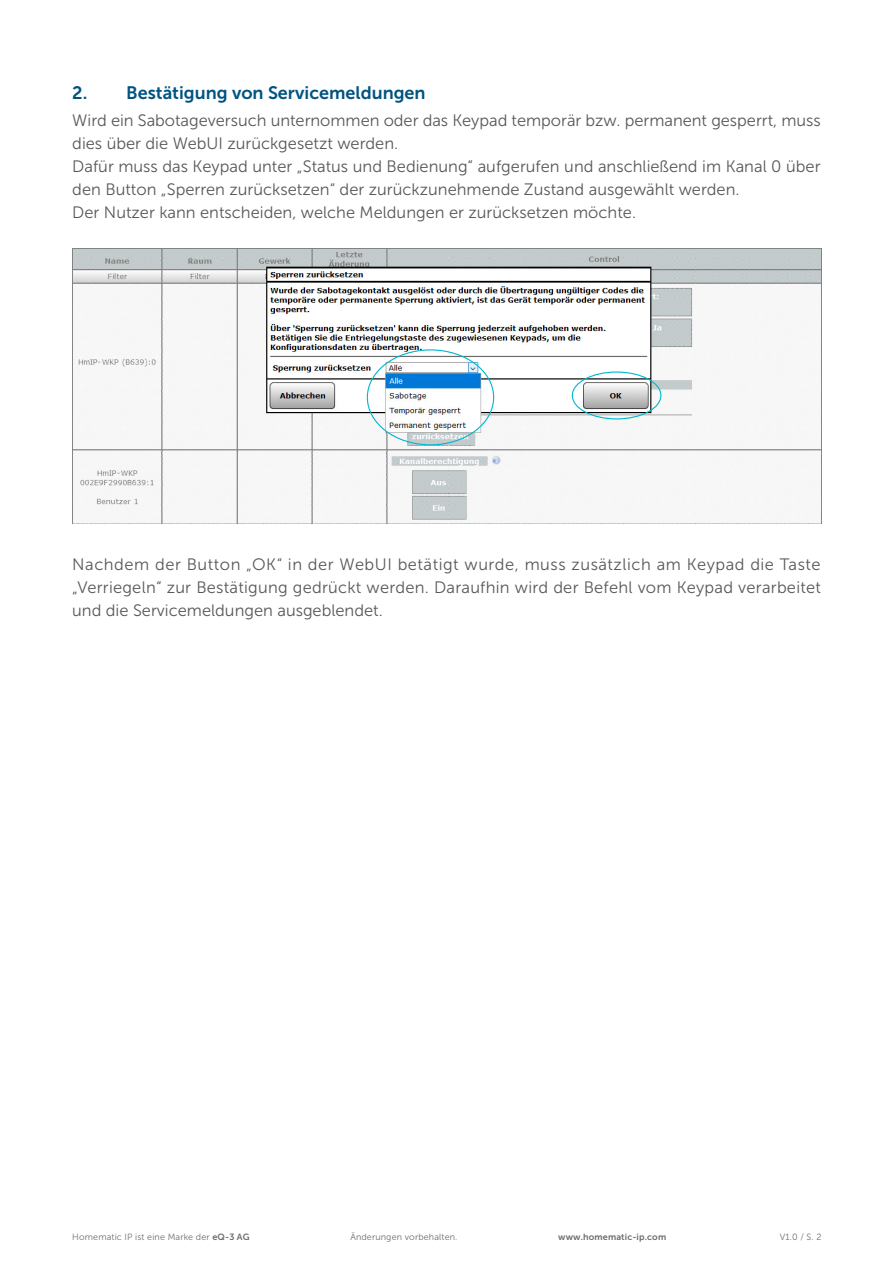
<style>
.page{position:relative;width:893px;height:1263px;background:#fff}
.page>*{position:absolute;margin:0;border:0;box-sizing:border-box;transform-origin:0 0}
.t1{font:18px "Museo Sans 700";color:#005381}
.Fließtext{font:16.5px/23.1px "Museo Sans 300";color:#57585a}
.t2{font:9px "Museo Sans 300";letter-spacing:.015em;color:#6c6d70}
.t3{font:9px "Museo Sans 700";letter-spacing:.015em;color:#6c6d70}
.s1{font-family:"Museo Sans 700"}
</style>
<div class="page">
<img style="left:72px;top:248px;width:749px;height:276px">
<div style="left:572px;top:371px;width:89px;height:48px;border:1px solid #00b7ce;border-radius:50%"></div>
<p class="t1" style="left:72px;top:82px;width:355px">2. Bestätigung von Servicemeldungen</p>
<p class="Fließtext" style="left:72px;top:109px;width:750px">Wird ein Sabotageversuch unternommen oder das Keypad temporär bzw. permanent gesperrt, muss dies über die WebUI zurückgesetzt werden.</p>
<p class="Fließtext" style="left:72px;top:155px;width:750px">Dafür muss das Keypad unter „Status und Bedienung“ aufgerufen und anschließend im Kanal 0 über den Button „Sperren zurücksetzen“ der zurückzunehmende Zustand ausgewählt werden.</p>
<p class="Fließtext" style="left:72px;top:201px;width:565px">Der Nutzer kann entscheiden, welche Meldungen er zurücksetzen möchte.</p>
<p class="Fließtext" style="left:72px;top:553px;width:750px;text-align:justify">Nachdem der Button „OK“ in der WebUI betätigt wurde, muss zusätzlich am Keypad die Taste „Verriegeln“ zur Bestätigung gedrückt werden. Daraufhin wird der Befehl vom Keypad verarbeitet und die Servicemeldungen ausgeblendet.</p>
<p class="t2" style="left:72px;top:1231px;width:179px">Homematic IP ist eine Marke der <span class="s1">eQ-3 AG</span></p>
<p class="t2" style="left:350px;top:1231px;width:109px">Änderungen vorbehalten.</p>
<p class="t3" style="left:558px;top:1231px;width:109px">www.homematic-ip.com</p>
<p class="t2" style="left:780px;top:1231px;width:43px">V1.0 / S. 2</p>
</div>
